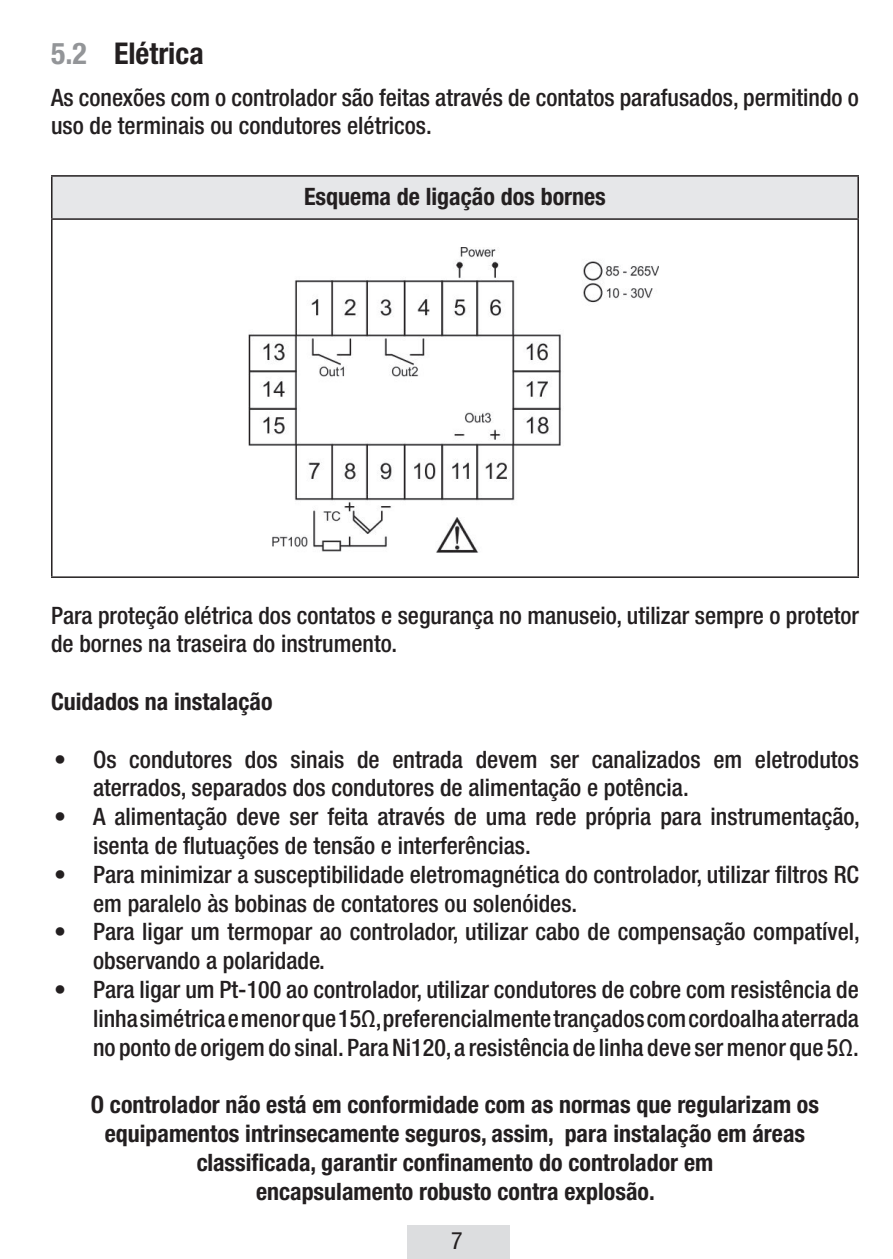
<style>
.page{position:relative;width:893px;height:1259px;background:#fff}
.page>*{position:absolute;margin:0;border:0;box-sizing:border-box;transform-origin:0 0}
.t1{font:700 condensed 30px "Helvetica Neue LT Std";color:#231f20}
.t2{font:500 condensed 24px/28.8px "Helvetica Neue LT Std";color:#231f20}
.t3{font:700 condensed 24px/28.8px "Helvetica Neue LT Std";color:#231f20;text-align:center}
.t4{font:condensed 24px "Helvetica Neue LT Std";color:#231f20}
.s1{color:#939598}
</style>
<div class="page">
<div style="left:407px;top:1225px;width:103px;height:34px;background:#dcdddf"></div>
<div style="left:52px;top:176px;width:806px;height:43px;background:#e6e7e9"></div>
<hr style="left:51px;top:175px;width:808px;height:2px;background:#231f20">
<hr style="left:51px;top:177px;width:2px;height:41px;background:#231f20">
<hr style="left:857px;top:177px;width:2px;height:41px;background:#231f20">
<hr style="left:51px;top:218px;width:808px;height:2px;background:#231f20">
<hr style="left:51px;top:220px;width:2px;height:356px;background:#231f20">
<hr style="left:857px;top:220px;width:2px;height:356px;background:#231f20">
<hr style="left:51px;top:576px;width:808px;height:2px;background:#231f20">
<img style="left:248px;top:248px;width:411px;height:304px">
<p class="t1" style="left:51px;top:35px;width:154px"><span class="s1">5.2</span> Elétrica</p>
<p class="t2" style="left:51px;top:82px;width:809px">As conexões com o controlador são feitas através de contatos parafusados, permitindo o uso de terminais ou condutores elétricos.</p>
<p class="t3" style="left:304px;top:182px;width:303px">Esquema de ligação dos bornes</p>
<p class="t2" style="left:51px;top:600px;width:809px">Para proteção elétrica dos contatos e segurança no manuseio, utilizar sempre o protetor de bornes na traseira do instrumento.</p>
<p class="t3" style="left:51px;top:686px;width:223px">Cuidados na instalação</p>
<p class="t2" style="left:93px;top:744px;width:767px;text-indent:-39px">• Os condutores dos sinais de entrada devem ser canalizados em eletrodutos aterrados, separados dos condutores de alimentação e potência.</p>
<p class="t2" style="left:93px;top:802px;width:768px;text-indent:-39px">• A alimentação deve ser feita através de uma rede própria para instrumentação, isenta de flutuações de tensão e interferências.</p>
<p class="t2" style="left:93px;top:859px;width:767px;text-indent:-39px">• Para minimizar a susceptibilidade eletromagnética do controlador, utilizar filtros RC em paralelo às bobinas de contatores ou solenóides.</p>
<p class="t2" style="left:93px;top:917px;width:768px;text-indent:-39px">• Para ligar um termopar ao controlador, utilizar cabo de compensação compatível, observando a polaridade.</p>
<p class="t2" style="left:93px;top:975px;width:767px;text-align:justify;text-indent:-39px">• Para ligar um Pt-100 ao controlador, utilizar condutores de cobre com resistência de linha simétrica e menor que 15Ω, preferencialmente trançados com cordoalha aterrada no ponto de origem do sinal. Para Ni120, a resistência de linha deve ser menor que 5Ω.</p>
<p class="t3" style="left:91px;top:1090px;width:730px">O controlador não está em conformidade com as normas que regularizam os equipamentos intrinsecamente seguros, assim, para instalação em áreas classificada, garantir confinamento do controlador em<br>encapsulamento robusto contra explosão.</p>
<p class="t4" style="left:451px;top:1226px;width:13px">7</p>
</div>
